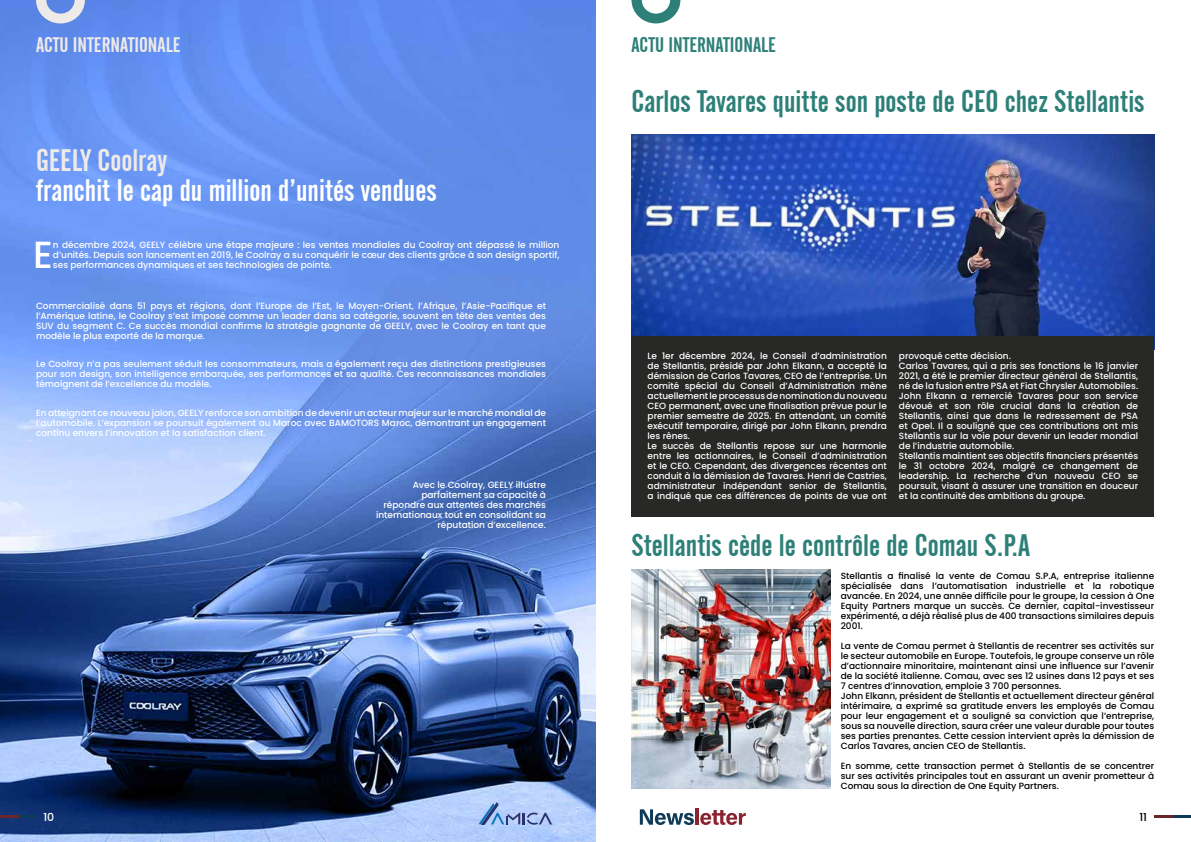
<style>
.page{position:relative;width:1191px;height:842px;background:#fff}
.page>*{position:absolute;margin:0;border:0;box-sizing:border-box;transform-origin:0 0}
.t1{font:500 37.8px "Poppins";color:#fff}
.t2{font:31px "Alternate Gothic No 2 BT";color:#2d8078}
.t3{font:31px "Alternate Gothic No 2 BT";color:#fff}
.t4{font:31px "Alternate Gothic No 2 BT";color:#eeeae7}
.t5{font:21px "Alternate Gothic No 2 BT";color:#eeeae7}
.t6{font:21px "Alternate Gothic No 2 BT";color:#2d8078}
.t7{font:500 11px "Poppins";color:#000}
.t8{font:500 11px "Poppins";color:#fff}
.t9{font:500 9px/10px "Poppins";color:#fff;text-align:justify}
.t10{font:500 9px/10px "Poppins";color:#000;text-align:justify}
</style>
<div class="page">
<svg style="left:640px;top:809px;width:54px;height:16px"></svg>
<hr style="left:695px;top:808px;width:3px;height:17px;background:#8b2230">
<svg style="left:700px;top:810px;width:46px;height:15px"></svg>
<hr style="left:1172px;top:815px;width:19px;height:3px;background:#103b58">
<hr style="left:1153px;top:815px;width:19px;height:3px;background:#6a272c">
<img style="left:0;top:0;width:595px;height:842px">
<svg style="left:36px;top:0;width:49px;height:23px"></svg>
<hr style="left:18px;top:815px;width:19px;height:3px;background:#103b58">
<hr style="left:0;top:815px;width:18px;height:3px;background:#6a272c">
<svg style="left:478px;top:802px;width:74px;height:23px;background:#98b1e1"></svg>
<svg style="left:631px;top:0;width:49px;height:23px"></svg>
<img style="left:631px;top:134px;width:523px;height:203px">
<div style="left:631px;top:337px;width:523px;height:180px;background:#282827"></div>
<img style="left:631px;top:569px;width:199px;height:220px">
<h3 class="t5" style="left:36px;top:33px;width:146px">ACTU INTERNATIONALE</h3>
<h2 class="t4" style="left:36px;top:143px;width:133px">GEELY Coolray</h2>
<h2 class="t3" style="left:36px;top:173px;width:402px">franchit le cap du million d’unités vendues</h2>
<h1 class="t1" style="left:33px;top:233px;width:21px">E</h1>
<p class="t9" style="left:53px;top:240px;width:508px">n décembre 2024, GEELY célèbre une étape majeure : les ventes mondiales du Coolray ont dépassé le million d’unités. Depuis son lancement en 2019, le Coolray a su conquérir le cœur des clients grâce à son design sportif, ses performances dynamiques et ses technologies de pointe.</p>
<p class="t9" style="left:36px;top:300px;width:511px">Commercialisé dans 51 pays et régions, dont l’Europe de l’Est, le Moyen-Orient, l’Afrique, l’Asie-Pacifique et l’Amérique latine, le Coolray s’est imposé comme un leader dans sa catégorie, souvent en tête des ventes des SUV du segment C. Ce succès mondial confirme la stratégie gagnante de GEELY, avec le Coolray en tant que modèle le plus exporté de la marque.</p>
<p class="t9" style="left:36px;top:359px;width:511px">Le Coolray n’a pas seulement séduit les consommateurs, mais a également reçu des distinctions prestigieuses pour son design, son intelligence embarquée, ses performances et sa qualité. Ces reconnaissances mondiales témoignent de l’excellence du modèle.</p>
<p class="t9" style="left:36px;top:408px;width:511px">En atteignant ce nouveau jalon, GEELY renforce son ambition de devenir un acteur majeur sur le marché mondial de l’automobile. L’expansion se poursuit également au Maroc avec BAMOTORS Maroc, démontrant un engagement continu envers l’innovation et la satisfaction client.</p>
<p class="t8" style="left:43px;top:811px;width:12px">10</p>
<p class="t9" style="left:376px;top:480px;width:171px;text-align:right">Avec le Coolray, GEELY illustre parfaitement sa capacité à<br>répondre aux attentes des marchés internationaux tout en consolidant sa réputation d’excellence.</p>
<h3 class="t6" style="left:631px;top:33px;width:146px">ACTU INTERNATIONALE</h3>
<h2 class="t2" style="left:631px;top:84px;width:514px">Carlos Tavares quitte son poste de CEO chez Stellantis</h2>
<p class="t9" style="left:647px;top:351px;width:241px;text-align:left">Le 1er décembre 2024, le Conseil d’administration de Stellantis, présidé par John Elkann, a accepté la démission de Carlos Tavares, CEO de l’entreprise. Un comité spécial du Conseil d’Administration mène actuellement le processus de nomination du nouveau CEO permanent, avec une finalisation prévue pour le premier semestre de 2025. En attendant, un comité exécutif temporaire, dirigé par John Elkann, prendra les rênes.<br>Le succès de Stellantis repose sur une harmonie entre les actionnaires, le Conseil d’administration et le CEO. Cependant, des divergences récentes ont conduit à la démission de Tavares. Henri de Castries, administrateur indépendant senior de Stellantis, a indiqué que ces différences de points de vue ont</p>
<p class="t9" style="left:899px;top:351px;width:241px;text-align:left">provoqué cette décision.<br>Carlos Tavares, qui a pris ses fonctions le 16 janvier 2021, a été le premier directeur général de Stellantis, né de la fusion entre PSA et Fiat Chrysler Automobiles.<br>John Elkann a remercié Tavares pour son service dévoué et son rôle crucial dans la création de Stellantis, ainsi que dans le redressement de PSA et Opel. Il a souligné que ces contributions ont mis Stellantis sur la voie pour devenir un leader mondial de l’industrie automobile.<br>Stellantis maintient ses objectifs financiers présentés le 31 octobre 2024, malgré ce changement de leadership. La recherche d’un nouveau CEO se poursuit, visant à assurer une transition en douceur et la continuité des ambitions du groupe.</p>
<h2 class="t2" style="left:631px;top:528px;width:400px">Stellantis cède le contrôle de Comau S.P.A</h2>
<p class="t10" style="left:840px;top:571px;width:315px">Stellantis a finalisé la vente de Comau S.P.A, entreprise italienne spécialisée dans l’automatisation industrielle et la robotique avancée. En 2024, une année difficile pour le groupe, la cession à One Equity Partners marque un succès. Ce dernier, capital-investisseur expérimenté, a déjà réalisé plus de 400 transactions similaires depuis 2001.</p>
<p class="t10" style="left:840px;top:641px;width:315px;text-align:left">La vente de Comau permet à Stellantis de recentrer ses activités sur le secteur automobile en Europe. Toutefois, le groupe conserve un rôle d’actionnaire minoritaire, maintenant ainsi une influence sur l’avenir de la société italienne. Comau, avec ses 12 usines dans 12 pays et ses 7 centres d’innovation, emploie 3 700 personnes.<br>John Elkann, président de Stellantis et actuellement directeur général intérimaire, a exprimé sa gratitude envers les employés de Comau pour leur engagement et a souligné sa conviction que l’entreprise, sous sa nouvelle direction, saura créer une valeur durable pour toutes ses parties prenantes. Cette cession intervient après la démission de Carlos Tavares, ancien CEO de Stellantis.</p>
<p class="t10" style="left:840px;top:761px;width:315px">En somme, cette transaction permet à Stellantis de se concentrer sur ses activités principales tout en assurant un avenir prometteur à Comau sous la direction de One Equity Partners.</p>
<p class="t7" style="left:1139px;top:811px;width:9px">11</p>
</div>
